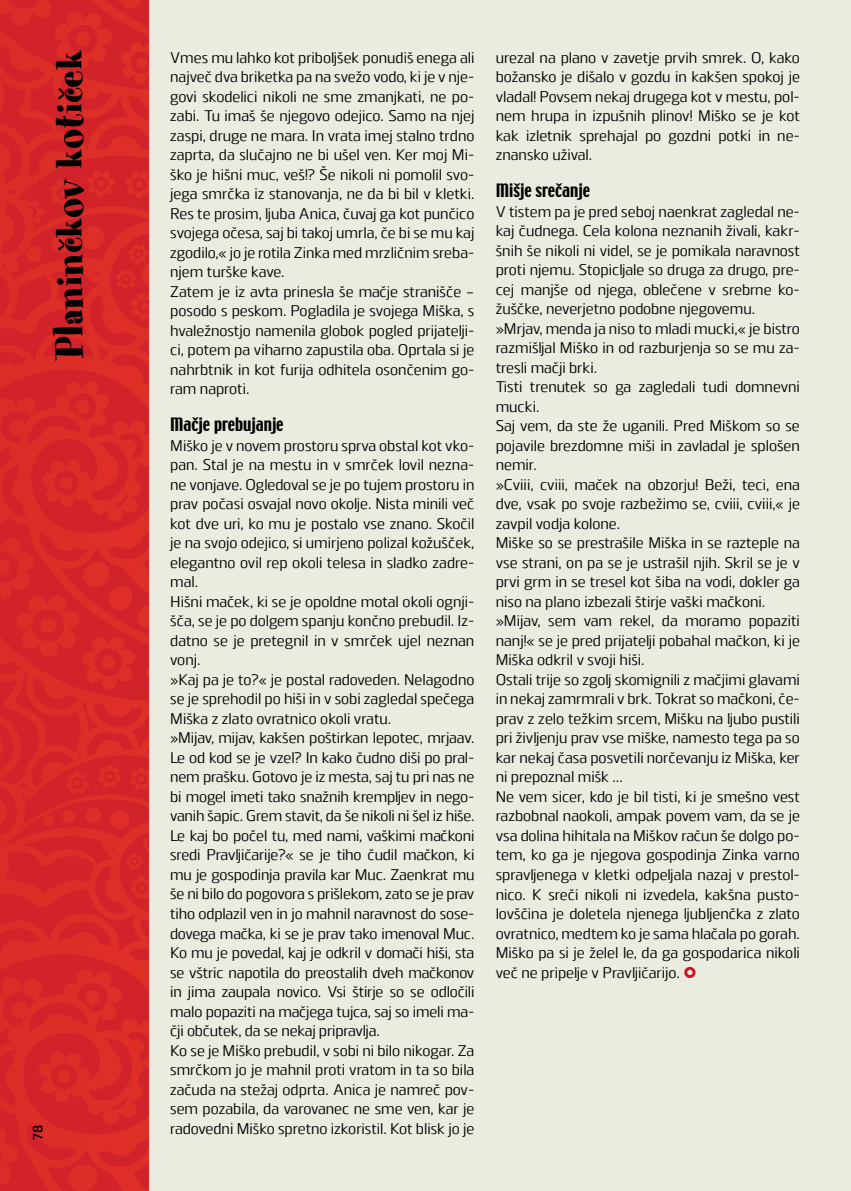
<style>
.page{position:relative;width:851px;height:1191px;background:#fff}
.page>*{position:absolute;margin:0;border:0;box-sizing:border-box;transform-origin:0 0}
.t1{font:44.25px "Spumoni LP Std";letter-spacing:.015em;color:#000}
.t2{font:16.5px "Techno";color:#000}
.t3{font:15.45px/19.5px "Juhl";color:#000}
.t4{font:700 13.5px "Juhl";color:#000}
.s1{font-family:"Markacija";color:#ca1528}
</style>
<div class="page">
<div style="left:0;top:0;width:850px;height:1191px;background:#ecebe0"></div>
<img style="left:0;top:0;width:149px;height:1191px">
<hr style="left:850px;top:0;width:1px;height:958px;background:#deddd1">
<hr style="left:850px;top:958px;width:1px;height:233px;background:#687237">
<p class="t4" style="left:28px;top:1140px;width:16px;rotate:-90deg">78</p>
<h1 class="t1" style="left:47px;top:358px;width:310px;rotate:-90deg">Planincˇkov koticˇek</h1>
<p class="t3" style="left:170px;top:46px;width:306px">Vmes mu lahko kot priboljšek ponudiš enega ali največ dva briketka pa na svežo vodo, ki je v nje&shy;govi skodelici nikoli ne sme zmanjkati, ne po&shy;zabi. Tu imaš še njegovo odejico. Samo na njej zaspi, druge ne mara. In vrata imej stalno trdno zaprta, da slučajno ne bi ušel ven. Ker moj Mi&shy;ško je hišni muc, veš!? Še nikoli ni pomolil svo&shy;jega smrčka iz stanovanja, ne da bi bil v kletki.<br>Res te prosim, ljuba Anica, čuvaj ga kot punčico svojega očesa, saj bi takoj umrla, če bi se mu kaj zgodilo,« jo je rotila Zinka med mrzličnim sreba&shy;njem turške kave.<br>Zatem je iz avta prinesla še mačje stranišče – posodo s peskom. Pogladila je svojega Miška, s hvaležnostjo namenila globok pogled prijatelji&shy;ci, potem pa viharno zapustila oba. Oprtala si je nahrbtnik in kot furija odhitela osončenim go&shy;ram naproti.</p>
<p class="t2" style="left:170px;top:413px;width:115px">Mačje prebujanje</p>
<p class="t3" style="left:170px;top:434px;width:306px">Miško je v novem prostoru sprva obstal kot vko&shy;pan. Stal je na mestu in v smrček lovil nezna&shy;ne vonjave. Ogledoval se je po tujem prostoru in prav počasi osvajal novo okolje. Nista minili več kot dve uri, ko mu je postalo vse znano. Skočil je na svojo odejico, si umirjeno polizal kožušček, elegantno ovil rep okoli telesa in sladko zadre&shy;mal.<br>Hišni maček, ki se je opoldne motal okoli ognji&shy;šča, se je po dolgem spanju končno prebudil. Iz&shy;datno se je pretegnil in v smrček ujel neznan vonj.<br>»Kaj pa je to?« je postal radoveden. Nelagodno se je sprehodil po hiši in v sobi zagledal spečega Miška z zlato ovratnico okoli vratu.<br>»Mijav, mijav, kakšen poštirkan lepotec, mrjaav.<br>Le od kod se je vzel? In kako čudno diši po pral&shy;nem prašku. Gotovo je iz mesta, saj tu pri nas ne bi mogel imeti tako snažnih krempljev in nego&shy;vanih šapic. Grem stavit, da še nikoli ni šel iz hiše.<br>Le kaj bo počel tu, med nami, vaškimi mačkoni sredi Pravljičarije?« se je tiho čudil mačkon, ki mu je gospodinja pravila kar Muc. Zaenkrat mu še ni bilo do pogovora s prišlekom, zato se je prav tiho odplazil ven in jo mahnil naravnost do sose&shy;dovega mačka, ki se je prav tako imenoval Muc.<br>Ko mu je povedal, kaj je odkril v domači hiši, sta se vštric napotila do preostalih dveh mačkonov in jima zaupala novico. Vsi štirje so se odločili malo popaziti na mačjega tujca, saj so imeli ma&shy;čji občutek, da se nekaj pripravlja.<br>Ko se je Miško prebudil, v sobi ni bilo nikogar. Za smrčkom jo je mahnil proti vratom in ta so bila začuda na stežaj odprta. Anica je namreč pov&shy;sem pozabila, da varovanec ne sme ven, kar je radovedni Miško spretno izkoristil. Kot blisk jo je</p>
<p class="t3" style="left:495px;top:46px;width:306px;text-align:justify">urezal na plano v zavetje prvih smrek. O, kako božansko je dišalo v gozdu in kakšen spokoj je vladal! Povsem nekaj drugega kot v mestu, pol&shy;nem hrupa in izpušnih plinov! Miško se je kot kak izletnik sprehajal po gozdni potki in ne&shy;znansko užival.</p>
<p class="t2" style="left:495px;top:179px;width:96px">Mišje srečanje</p>
<p class="t3" style="left:495px;top:200px;width:306px">V tistem pa je pred seboj naenkrat zagledal ne&shy;kaj čudnega. Cela kolona neznanih živali, kakr&shy;šnih še nikoli ni videl, se je pomikala naravnost proti njemu. Stopicljale so druga za drugo, pre&shy;cej manjše od njega, oblečene v srebrne ko&shy;žuščke, neverjetno podobne njegovemu. »Mrjav, menda ja niso to mladi mucki,« je bistro razmišljal Miško in od razburjenja so se mu za&shy;tresli mačji brki.<br>Tisti trenutek so ga zagledali tudi domnevni mucki.<br>Saj vem, da ste že uganili. Pred Miškom so se pojavile brezdomne miši in zavladal je splošen nemir.<br>»Cviii, cviii, maček na obzorju! Beži, teci, ena dve, vsak po svoje razbežimo se, cviii, cviii,« je zavpil vodja kolone.<br>Miške so se prestrašile Miška in se razteple na vse strani, on pa se je ustrašil njih. Skril se je v prvi grm in se tresel kot šiba na vodi, dokler ga niso na plano izbezali štirje vaški mačkoni. »Mijav, sem vam rekel, da moramo popaziti nanj!« se je pred prijatelji pobahal mačkon, ki je Miška odkril v svoji hiši.<br>Ostali trije so zgolj skomignili z mačjimi glavami in nekaj zamrmrali v brk. Tokrat so mačkoni, če&shy;prav z zelo težkim srcem, Mišku na ljubo pustili pri življenju prav vse miške, namesto tega pa so kar nekaj časa posvetili norčevanju iz Miška, ker ni prepoznal mišk ...<br>Ne vem sicer, kdo je bil tisti, ki je smešno vest razbobnal naokoli, ampak povem vam, da se je vsa dolina hihitala na Miškov račun še dolgo po&shy;tem, ko ga je njegova gospodinja Zinka varno spravljenega v kletki odpeljala nazaj v prestol&shy;nico. K sreči nikoli ni izvedela, kakšna pusto&shy;lovščina je doletela njenega ljubljenčka z zlato ovratnico, medtem ko je sama hlačala po gorah.<br>Miško pa si je želel le, da ga gospodarica nikoli več ne pripelje v Pravljičarijo. <span class="s1">m</span></p>
</div>
